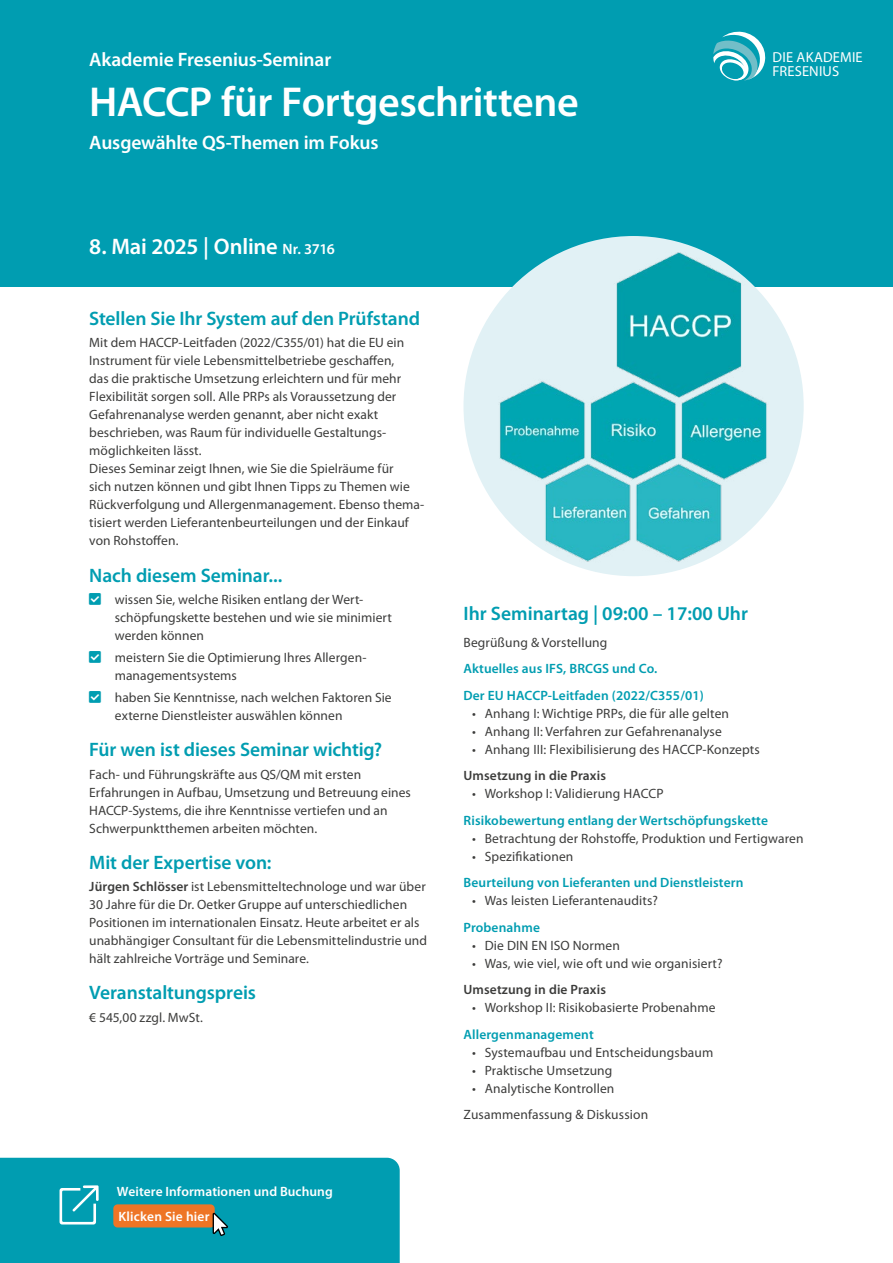
<style>
.page{position:relative;width:893px;height:1263px;background:#fff}
.page>*{position:absolute;margin:0;border:0;box-sizing:border-box;transform-origin:0 0}
.t1{font:600 42px "Myriad Pro";letter-spacing:-.01em;color:#fff}
.t2{font:600 22.5px "Myriad Pro";letter-spacing:-.01em;color:#fff}
.t3{font:600 19.5px "Myriad Pro";letter-spacing:-.005em;color:#009db1}
.t4{font:600 19.5px "Myriad Pro";letter-spacing:-.005em;color:#fff}
.t5{font:14.55px/14.5px "Myriad Pro";letter-spacing:.01em;color:#fff}
.t6{font:13.5px/18px "Myriad Pro";letter-spacing:.005em;color:#3c3c3b}
.t7{font:600 13.5px/26.5px "Myriad Pro";letter-spacing:.01em;color:#009db1}
.t8{font:600 13.5px/25.5px "Myriad Pro";letter-spacing:.005em;color:#fff}
.t9{font:600 13.5px "Myriad Pro";letter-spacing:.01em;color:#3c3c3b}
.s1{font-size:15px}
.s2{font-weight:600}
</style>
<div class="page">
<div style="left:0;top:0;width:893px;height:287px;background:#009db1"></div>
<svg style="left:713px;top:32px;width:53px;height:49px"></svg>
<img style="left:464px;top:236px;width:340px;height:340px;border-radius:167px">
<svg style="left:0;top:1158px;width:400px;height:105px;background:#119caa"></svg>
<h3 class="t4" style="left:89px;top:47px;width:244px">Akademie Fresenius-Seminar</h3>
<h1 class="t1" style="left:89px;top:75px;width:491px">HACCP für Fortgeschrittene</h1>
<h3 class="t4" style="left:89px;top:130px;width:291px">Ausgewählte QS-Themen im Fokus</h3>
<h2 class="t2" style="left:89px;top:232px;width:247px">8. Mai 2025 | Online <span class="s1">Nr. 3716</span></h2>
<p class="t5" style="left:773px;top:49px;width:92px">DIE AKADEMIE<br>FRESENIUS</p>
<h3 class="t3" style="left:89px;top:306px;width:332px">Stellen Sie Ihr System auf den Prüfstand</h3>
<p class="t6" style="left:89px;top:334px;width:337px">Mit dem HACCP-Leitfaden (2022/C355/01) hat die EU ein Instrument für viele Lebensmittelbetriebe geschaffen,<br>das die praktische Umsetzung erleichtern und für mehr Flexibilität sorgen soll. Alle PRPs als Voraussetzung der Gefahrenanalyse werden genannt, aber nicht exakt beschrieben, was Raum für individuelle Gestaltungs&shy;möglichkeiten lässt.<br>Dieses Seminar zeigt Ihnen, wie Sie die Spielräume für<br>sich nutzen können und gibt Ihnen Tipps zu Themen wie Rückverfolgung und Allergenmanagement. Ebenso thema&shy;tisiert werden Lieferantenbeurteilungen und der Einkauf von Rohstoffen.</p>
<h3 class="t3" style="left:89px;top:562px;width:195px">Nach diesem Seminar...</h3>
<p class="t6" style="left:115px;top:590px;width:278px">wissen Sie, welche Risiken entlang der Wert&shy;schöpfungskette bestehen und wie sie minimiert werden können</p>
<p class="t6" style="left:115px;top:648px;width:253px">meistern Sie die Optimierung Ihres Allergen&shy;managementsystems</p>
<p class="t6" style="left:115px;top:688px;width:278px">haben Sie Kenntnisse, nach welchen Faktoren Sie externe Dienstleister auswählen können</p>
<h3 class="t3" style="left:89px;top:737px;width:294px">Für wen ist dieses Seminar wichtig?</h3>
<p class="t6" style="left:89px;top:765px;width:323px">Fach- und Führungskräfte aus QS/QM mit ersten Erfahrungen in Aufbau, Umsetzung und Betreuung eines HACCP-Systems, die ihre Kenntnisse vertiefen und an Schwerpunktthemen arbeiten möchten.</p>
<h3 class="t3" style="left:89px;top:850px;width:184px">Mit der Expertise von:</h3>
<p class="t6" style="left:89px;top:877px;width:339px"><span class="s2">Jürgen Schlösser</span> ist Lebensmitteltechnologe und war über 30 Jahre für die Dr. Oetker Gruppe auf unterschiedlichen Positionen im internationalen Einsatz. Heute arbeitet er als unabhängiger Consultant für die Lebensmittelindustrie und hält zahlreiche Vorträge und Seminare.</p>
<h3 class="t3" style="left:89px;top:980px;width:168px">Veranstaltungspreis</h3>
<p class="t6" style="left:89px;top:1008px;width:115px">€ 545,00 zzgl. MwSt.</p>
<p class="t8" style="left:117px;top:1178px;width:217px">Weitere Informationen und Buchung<br>Klicken Sie hier</p>
<h3 class="t3" style="left:463px;top:601px;width:286px">Ihr Seminartag | 09:00 – 17:00 Uhr</h3>
<p class="t6" style="left:463px;top:633px;width:145px">Begrüßung &amp; Vorstellung</p>
<p class="t7" style="left:463px;top:655px;width:242px">Aktuelles aus IFS, BRCGS und Co.<br>Der EU HACCP-Leitfaden (2022/C355/01)</p>
<p class="t6" style="left:472px;top:704px;width:259px">• Anhang I: Wichtige PRPs, die für alle gelten</p>
<p class="t6" style="left:472px;top:722px;width:251px">• Anhang II: Verfahren zur Gefahrenanalyse</p>
<p class="t6" style="left:472px;top:740px;width:289px">• Anhang III: Flexibilisierung des HACCP-Konzepts</p>
<p class="t9" style="left:463px;top:767px;width:144px">Umsetzung in die Praxis</p>
<p class="t6" style="left:472px;top:784px;width:193px">• Workshop I: Validierung HACCP</p>
<p class="t7" style="left:463px;top:806px;width:306px">Risikobewertung entlang der Wertschöpfungskette</p>
<p class="t6" style="left:472px;top:829px;width:333px">• Betrachtung der Rohstoffe, Produktion und Fertigwaren</p>
<p class="t6" style="left:472px;top:847px;width:103px">• Spezifikationen</p>
<p class="t7" style="left:463px;top:869px;width:282px">Beurteilung von Lieferanten und Dienstleistern</p>
<p class="t6" style="left:472px;top:891px;width:188px">• Was leisten Lieferantenaudits?</p>
<p class="t7" style="left:463px;top:913px;width:78px">Probenahme</p>
<p class="t6" style="left:472px;top:936px;width:149px">• Die DIN EN ISO Normen</p>
<p class="t6" style="left:472px;top:954px;width:252px">• Was, wie viel, wie oft und wie organisiert?</p>
<p class="t9" style="left:463px;top:981px;width:144px">Umsetzung in die Praxis</p>
<p class="t6" style="left:472px;top:998px;width:245px">• Workshop II: Risikobasierte Probenahme</p>
<p class="t7" style="left:463px;top:1020px;width:132px">Allergenmanagement</p>
<p class="t6" style="left:472px;top:1043px;width:243px">• Systemaufbau und Entscheidungsbaum</p>
<p class="t6" style="left:472px;top:1061px;width:142px">• Praktische Umsetzung</p>
<p class="t6" style="left:463px;top:1075px;width:186px;line-height:26.5px;text-indent:9px">• Analytische Kontrollen<br>Zusammenfassung &amp; Diskussion</p>
</div>
